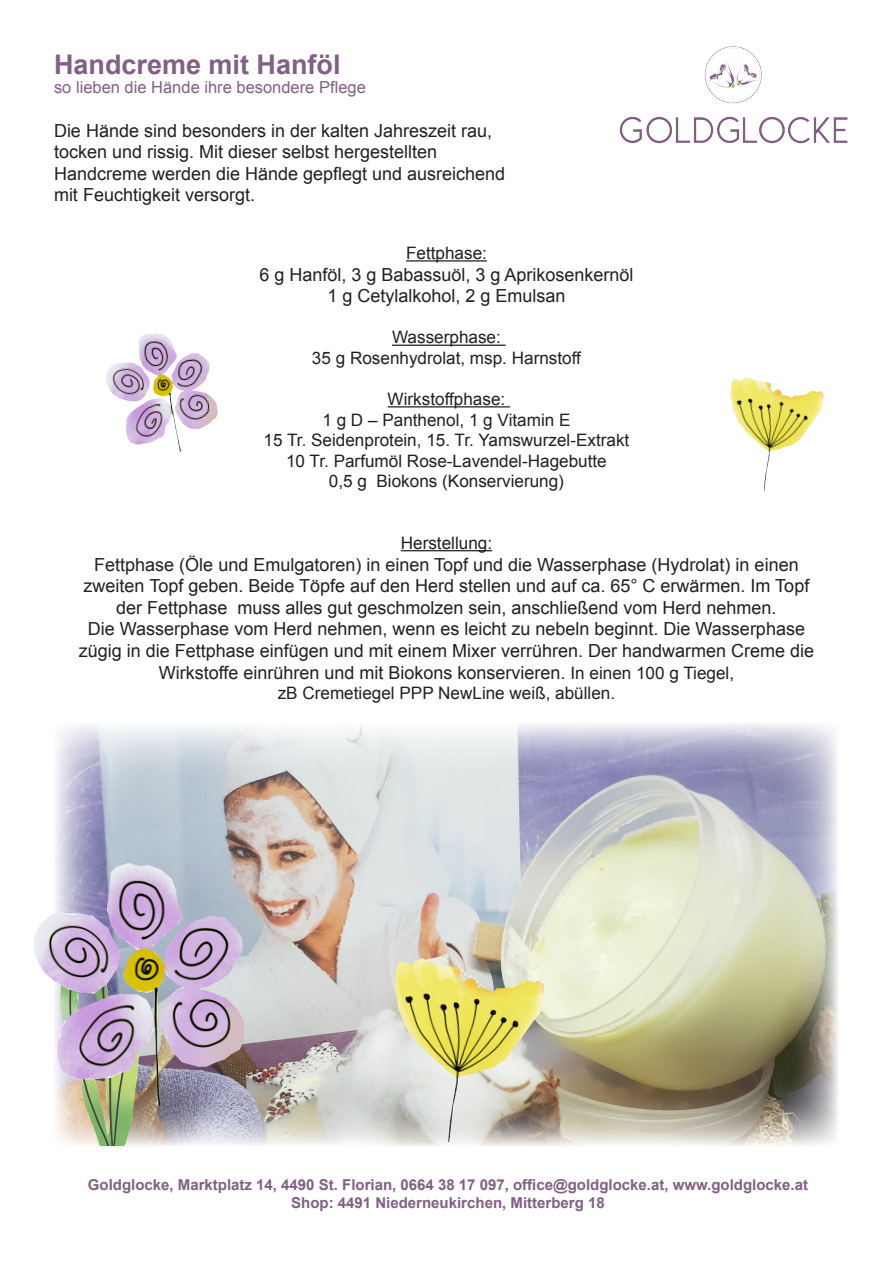
<style>
.page{position:relative;width:893px;height:1263px;background:#fff}
.page>*{position:absolute;margin:0;border:0;box-sizing:border-box;transform-origin:0 0}
.t1{font:700 27px "Arial";color:#825f85}
.t2{font:18px "Arial";color:#231f20}
.t3{font:17.1px "Arial";color:#231f20}
.t4{font:16.5px "Arial";color:#825f85}
.t5{font:700 15px "Arial";color:#825f85}
.s1{font-size:17.1px}
</style>
<div class="page">
<hr style="left:406px;top:260px;width:81px;height:2px;background:#231f20">
<hr style="left:392px;top:345px;width:114px;height:1px;background:#231f20">
<hr style="left:388px;top:406px;width:122px;height:1px;background:#231f20">
<hr style="left:401px;top:550px;width:91px;height:1px;background:#231f20">
<img style="left:55px;top:724px;width:783px;height:422px">
<img style="left:619px;top:46px;width:229px;height:98px">
<img style="left:106px;top:333px;width:112px;height:119px">
<img style="left:730px;top:377px;width:94px;height:115px">
<img style="left:395px;top:958px;width:150px;height:184px">
<img style="left:60px;top:1106px;width:90px;height:40px">
<img style="left:34px;top:863px;width:210px;height:243px">
<p class="t1" style="left:54px;top:46px;width:288px">Handcreme mit Hanföl</p>
<p class="t4" style="left:54px;top:77px;width:313px">so lieben die Hände ihre besondere Pflege</p>
<p class="t2" style="left:54px;top:119px;width:440px">Die Hände sind besonders in der kalten Jahreszeit rau,</p>
<p class="t2" style="left:54px;top:140px;width:385px">tocken und rissig. Mit dieser selbst hergestellten</p>
<p class="t2" style="left:54px;top:162px;width:453px">Handcreme werden die Hände gepflegt und ausreichend</p>
<p class="t2" style="left:54px;top:183px;width:203px">mit Feuchtigkeit versorgt.</p>
<p class="t3" style="left:406px;top:242px;width:82px">Fettphase:</p>
<p class="t2" style="left:259px;top:263px;width:376px">6 g Hanföl, 3 g Babassuöl, 3 g Aprikosenkernöl</p>
<p class="t2" style="left:327px;top:284px;width:240px">1 g Cetylalkohol, 2 g Emulsan</p>
<p class="t3" style="left:392px;top:326px;width:110px">Wasserphase:</p>
<p class="t3" style="left:312px;top:347px;width:270px">35 g Rosenhydrolat, msp. Harnstoff</p>
<p class="t3" style="left:388px;top:388px;width:119px">Wirkstoffphase:</p>
<p class="t3" style="left:322px;top:408px;width:250px">1 g D – Panthenol, 1 g Vitamin E</p>
<p class="t3" style="left:264px;top:429px;width:367px">15 Tr. Seidenprotein, 15. Tr. Yamswurzel-Extrakt</p>
<p class="t3" style="left:286px;top:449px;width:322px">10 Tr. Parfumöl Rose-Lavendel-Hagebutte</p>
<p class="t3" style="left:329px;top:470px;width:237px">0,5 g Biokons (Konservierung)</p>
<p class="t3" style="left:401px;top:532px;width:93px">Herstellung:</p>
<p class="t2" style="left:94px;top:552px;width:706px">Fettphase (Öle und Emulgatoren) in einen Topf und die Wasserphase (Hydrolat) in einen</p>
<p class="t2" style="left:84px;top:574px;width:727px">zweiten Topf geben. Beide Töpfe auf den Herd stellen und auf ca. 65° C erwärmen. Im Topf</p>
<p class="t2" style="left:116px;top:596px;width:662px">der Fettphase muss alles gut geschmolzen sein, anschließend vom Herd nehmen.</p>
<p class="t2" style="left:88px;top:617px;width:719px">Die Wasserphase vom Herd nehmen, wenn es leicht zu nebeln beginnt. Die Wasserphase</p>
<p class="t2" style="left:79px;top:639px;width:737px">zügig in die Fettphase einfügen und mit einem Mixer verrühren. Der handwarmen Creme die</p>
<p class="t2" style="left:159px;top:660px;width:577px">Wirkstoffe einrühren und mit Biokons konservieren. <span class="s1">In einen 100 g Tiegel,</span></p>
<p class="t3" style="left:278px;top:682px;width:339px">zB Cremetiegel PPP NewLine weiß, abüllen.</p>
<p class="t5" style="left:88px;top:1175px;width:722px">Goldglocke, Marktplatz 14, 4490 St. Florian, 0664 38 17 097, office@goldglocke.at, www.goldglocke.at</p>
<p class="t5" style="left:291px;top:1193px;width:315px">Shop: 4491 Niederneukirchen, Mitterberg 18</p>
</div>
